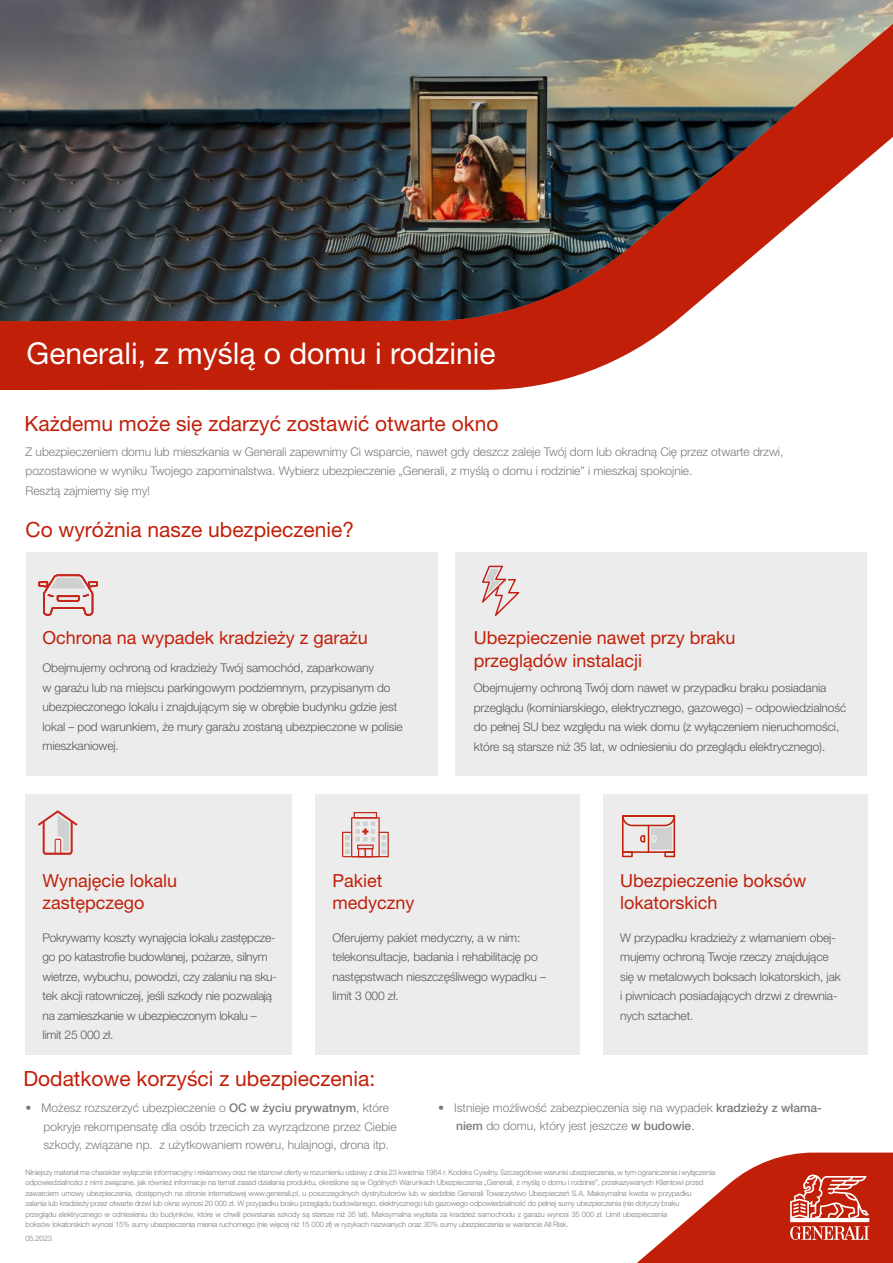
<style>
.page{position:relative;width:893px;height:1263px;background:#fff}
.page>*{position:absolute;margin:0;border:0;box-sizing:border-box;transform-origin:0 0}
.t1{font:30px "Helvetica Neue LT Pro";color:#fff}
.t2{font:21px "Helvetica Neue LT Pro";color:#c11f08}
.t3{font:18px/22.5px "Helvetica Neue LT Pro";color:#c11f08}
.t4{font:300 12px/19.5px "Helvetica Neue LT Pro";letter-spacing:-.01em;color:#565656}
.t5{font:300 12px/19.5px "Helvetica Neue LT Pro";letter-spacing:-.005em;color:#7b7b7a}
.t6{font:300 7.5px/10.5px "Helvetica Neue LT Pro";letter-spacing:-.015em;color:#7b7b7a}
.s1{font-weight:500}
</style>
<div class="page">
<svg style="left:0;top:321px;width:676px;height:69px;background:#c6331e"></svg>
<img style="left:0;top:0;width:893px;height:321px">
<div style="left:26px;top:552px;width:411px;height:223px;background:#ececed"></div>
<div style="left:455px;top:552px;width:412px;height:223px;background:#ececed"></div>
<svg style="left:637px;top:1152px;width:256px;height:111px"></svg>
<svg style="left:482px;top:566px;width:37px;height:50px"></svg>
<svg style="left:38px;top:574px;width:60px;height:42px"></svg>
<div style="left:26px;top:794px;width:266px;height:261px;background:#ececed"></div>
<div style="left:315px;top:794px;width:265px;height:261px;background:#ececed"></div>
<div style="left:603px;top:794px;width:265px;height:261px;background:#ececed"></div>
<svg style="left:342px;top:812px;width:47px;height:46px"></svg>
<svg style="left:38px;top:811px;width:39px;height:44px"></svg>
<svg style="left:622px;top:815px;width:53px;height:42px"></svg>
<h1 class="t1" style="left:27px;top:336px;width:470px">Generali, z myślą o domu i rodzinie</h1>
<h2 class="t2" style="left:24px;top:411px;width:475px">Każdemu może się zdarzyć zostawić otwarte okno</h2>
<p class="t5" style="left:26px;top:441px;width:759px">Z ubezpieczeniem domu lub mieszkania w Generali zapewnimy Ci wsparcie, nawet gdy deszcz zaleje Twój dom lub okradną Cię przez otwarte drzwi, pozostawione w wyniku Twojego zapominalstwa. Wybierz ubezpieczenie „Generali, z myślą o domu i rodzinie” i mieszkaj spokojnie.<br>Resztą zajmiemy się my!</p>
<h2 class="t2" style="left:26px;top:517px;width:330px">Co wyróżnia nasze ubezpieczenie?</h2>
<h3 class="t3" style="left:43px;top:626px;width:327px">Ochrona na wypadek kradzieży z garażu</h3>
<p class="t4" style="left:43px;top:658px;width:362px">Obejmujemy ochroną od kradzieży Twój samochód, zaparkowany<br>w garażu lub na miejscu parkingowym podziemnym, przypisanym do ubezpieczonego lokalu i znajdującym się w obrębie budynku gdzie jest lokal – pod warunkiem, że mury garażu zostaną ubezpieczone w polisie mieszkaniowej.</p>
<h3 class="t3" style="left:474px;top:626px;width:263px">Ubezpieczenie nawet przy braku przeglądów instalacji</h3>
<p class="t4" style="left:474px;top:678px;width:374px">Obejmujemy ochroną Twój dom nawet w przypadku braku posiadania przeglądu (kominiarskiego, elektrycznego, gazowego) – odpowiedzialność do pełnej SU bez względu na wiek domu (z wyłączeniem nieruchomości, które są starsze niż 35 lat, w odniesieniu do przeglądu elektrycznego).</p>
<h3 class="t3" style="left:43px;top:869px;width:136px">Wynajęcie lokalu zastępczego</h3>
<p class="t4" style="left:43px;top:927px;width:236px">Pokrywamy koszty wynajęcia lokalu zastępcze&shy;go po katastrofie budowlanej, pożarze, silnym wietrze, wybuchu, powodzi, czy zalaniu na sku&shy;tek akcji ratowniczej, jeśli szkody nie pozwalają na zamieszkanie w ubezpieczonym lokalu – limit 25 000 zł.</p>
<h3 class="t3" style="left:332px;top:869px;width:84px">Pakiet medyczny</h3>
<h3 class="t4" style="left:332px;top:927px;width:215px">Oferujemy pakiet medyczny, a w nim: telekonsultacje, badania i rehabilitację po następstwach nieszczęśliwego wypadku – limit 3 000 zł.</h3>
<h2 class="t2" style="left:23px;top:1065px;width:353px">Dodatkowe korzyści z ubezpieczenia:</h2>
<h3 class="t3" style="left:620px;top:869px;width:188px">Ubezpieczenie boksów lokatorskich</h3>
<h3 class="t4" style="left:620px;top:927px;width:222px">W przypadku kradzieży z włamaniem obej&shy;mujemy ochroną Twoje rzeczy znajdujące się w metalowych boksach lokatorskich, jak i piwnicach posiadających drzwi z drewnia&shy;nych sztachet.</h3>
<h3 class="t5" style="left:456px;top:1098px;width:367px;line-height:18px;text-indent:-18px">• Istnieje możliwość zabezpieczenia się na wypadek <span class="s1">kradzieży z włama&shy;niem</span> do domu, który jest jeszcze <span class="s1">w budowie</span>.</h3>
<p class="t6" style="left:26px;top:1166px;width:691px">Niniejszy materiał ma charakter wyłącznie informacyjny i reklamowy oraz nie stanowi oferty w rozumieniu ustawy z dnia 23 kwietnia 1964 r. Kodeks Cywilny. Szczegółowe warunki ubezpieczenia, w tym ograniczenia i wyłączenia odpowiedzialności z nimi związane, jak również informacje na temat zasad działania produktu, określone są w Ogólnych Warunkach Ubezpieczenia „Generali, z myślą o domu i rodzinie”, przekazywanych Klientowi przed zawarciem umowy ubezpieczenia, dostępnych na stronie internetowej www.generali.pl, u poszczególnych dystrybutorów lub w siedzibie Generali Towarzystwo Ubezpieczeń S.A. Maksymalna kwota w przypadku<br>zalania lub kradzieży przez otwarte drzwi lub okna wynosi 20 000 zł. W przypadku braku przeglądu budowlanego, elektrycznego lub gazowego odpowiedzialność do pełnej sumy ubezpieczenia (nie dotyczy braku<br>przeglądu elektrycznego w odniesieniu do budynków, które w chwili powstania szkody są starsze niż 35 lat). Maksymalna wypłata za kradzież samochodu z garażu wynosi 35 000 zł. Limit ubezpieczenia<br>boksów lokatorskich wynosi 15% sumy ubezpieczenia mienia ruchomego (nie więcej niż 15 000 zł) w ryzykach nazwanych oraz 30% sumy ubezpieczenia w wariancie All Risk.</p>
<p class="t6" style="left:26px;top:1232px;width:28px">05.2023</p>
<h3 class="t5" style="left:44px;top:1098px;width:355px;text-indent:-18px">• Możesz rozszerzyć ubezpieczenie o <span class="s1">OC w życiu prywatnym</span>, które pokryje rekompensatę dla osób trzecich za wyrządzone przez Ciebie</h3>
<h3 class="t5" style="left:44px;top:1135px;width:347px">szkody, związane np. z użytkowaniem roweru, hulajnogi, drona itp.</h3>
</div>
